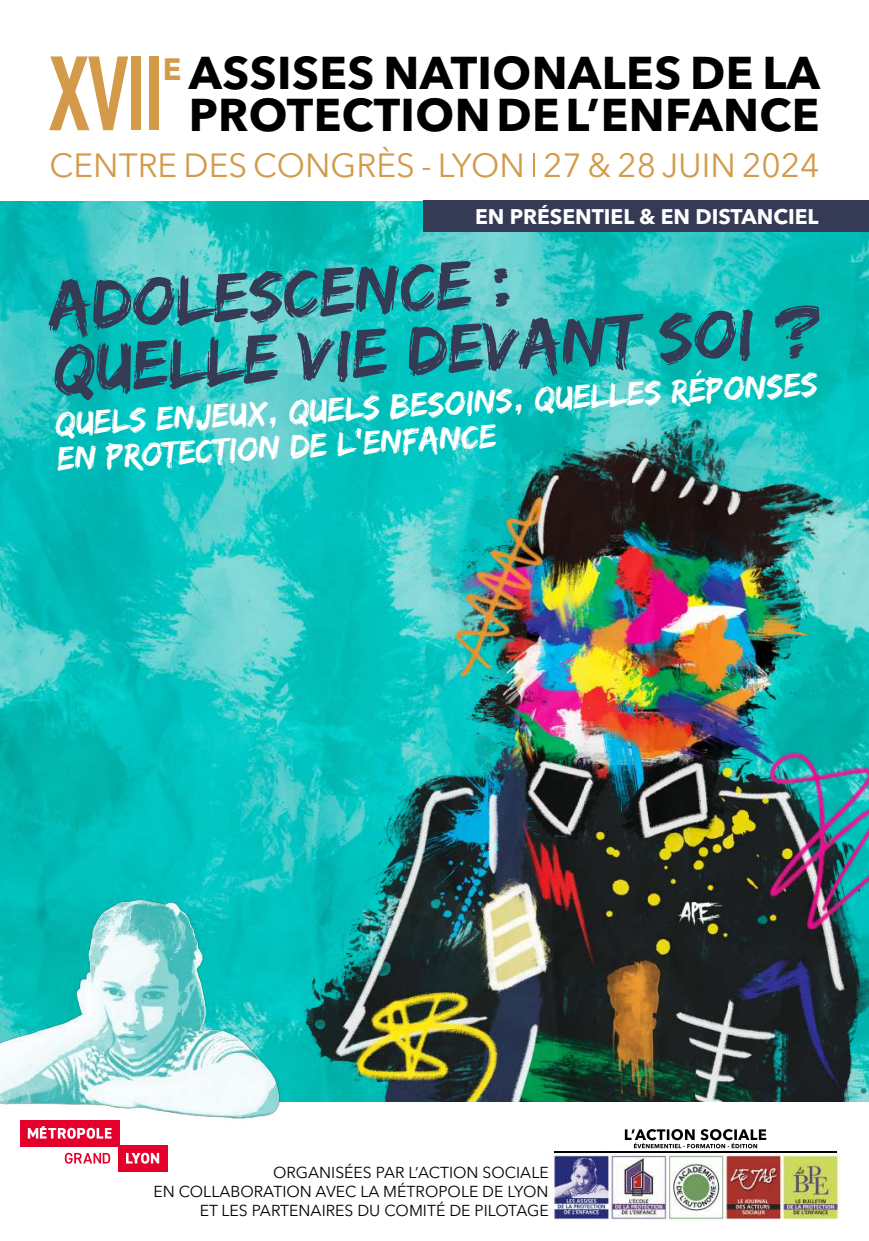
<style>
.page{position:relative;width:869px;height:1241px;background:#fff}
.page>*{position:absolute;margin:0;border:0;box-sizing:border-box;transform-origin:0 0}
.t1{font:700 104.12px "Avenir Next LT Pro";color:#d29a49;scale:.54 1}
.t2{font:71.75px/63px "Edo SZ";color:#353b54}
.t3{font:700 45.5px/42px "Avenir Next LT Pro";letter-spacing:.01em;color:#000}
.t4{font:35px/35px "Edo SZ";color:#fff}
.t5{font:33.25px "Avenir Next LT Pro";color:#d29a49}
.t6{font:700 30.62px "Avenir Next LT Pro";color:#d29a49}
.t7{font:700 21px "Avenir Next LT Pro";color:#fff}
.t8{font:15.75px/18.9px "Avenir Next LT Pro";color:#000;text-align:right}
</style>
<div class="page">
<img style="left:0;top:201px;width:868px;height:626px">
<hr style="left:533px;top:153px;width:2px;height:23px;background:#d29a49">
<div style="left:423px;top:200px;width:445px;height:31px;background:#353b54"></div>
<img style="left:260px;top:344px;width:608px;height:757px">
<div style="left:0;top:1101px;width:868px;height:139px;border:2px solid #fff"></div>
<img style="left:551px;top:1137px;width:288px;height:83px">
<img style="left:634px;top:1142px;width:122px;height:6px">
<img style="left:624px;top:1129px;width:142px;height:11px">
<img style="left:554px;top:1151px;width:282px;height:1px">
<img style="left:0;top:827px;width:322px;height:384px">
<div style="left:20px;top:1119px;width:99px;height:27px;background:#e4002b"></div>
<div style="left:118px;top:1144px;width:49px;height:27px;background:#e4002b"></div>
<svg style="left:65px;top:1152px;width:45px;height:11px"></svg>
<svg style="left:28px;top:1126px;width:83px;height:12px"></svg>
<svg style="left:126px;top:1152px;width:33px;height:11px"></svg>
<h3 class="t3" style="left:189px;top:52px;width:632px">ASSISES NATIONALES DE LA<br>PROTECTION DE L’ENFANCE</h3>
<h3 class="t5" style="left:50px;top:145px;width:770px">CENTRE DES CONGRÈS - LYON 27 &amp; 28 JUIN 2024</h3>
<h1 class="t1" style="left:50px;top:30px;width:211px">XVII</h1>
<h3 class="t6" style="left:163px;top:50px;width:20px">E</h3>
<h3 class="t7" style="left:475px;top:203px;width:345px">EN PRÉSENTIEL &amp; EN DISTANCIEL</h3>
<h2 class="t2" style="left:48px;top:272px;width:770px;rotate:-3deg">ADOLESCENCE :<br>QUELLE VIE DEVANT SOI ?</h2>
<h3 class="t4" style="left:54px;top:405px;width:764px;rotate:-3deg">QUELS ENJEUX, QUELS BESOINs, QUELLES RÉPONSES<br>EN PROTECTION DE l’ENFANCE</h3>
<p class="t8" style="left:153px;top:1162px;width:396px">ORGANISÉES PAR L’ACTION SOCIALE<br>EN COLLABORATION AVEC LA MÉTROPOLE DE LYON<br>ET LES PARTENAIRES DU COMITÉ DE PILOTAGE</p>
</div>
